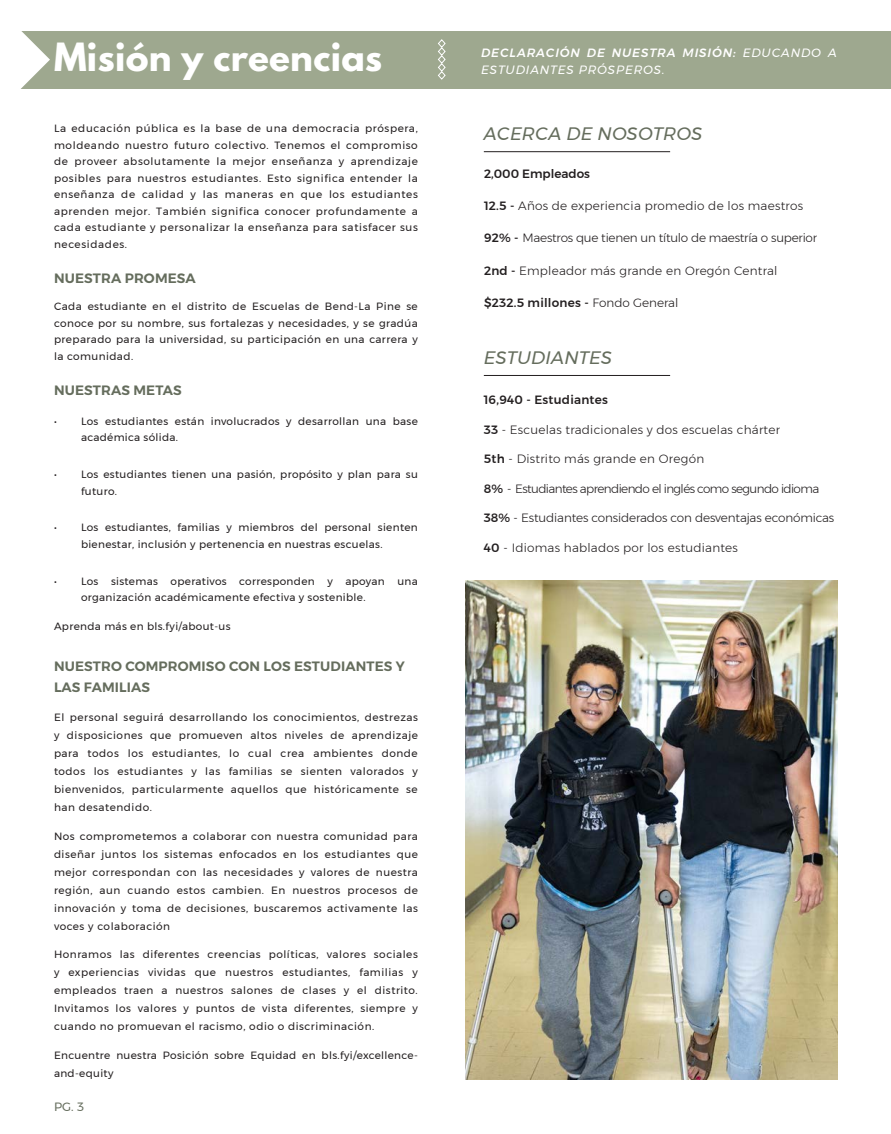
<style>
.page{position:relative;width:891px;height:1134px;background:#fff}
.page>*{position:absolute;margin:0;border:0;box-sizing:border-box;transform-origin:0 0}
.t1{font:700 34.5px "League Spartan";letter-spacing:.01em;color:#fff}
.t2{font:italic 18px "Montserrat";letter-spacing:.01em;color:#656d5d}
.t3{font:600 13.5px/21px "Montserrat";letter-spacing:.01em;color:#656d5d}
.Basic_2020{font:300 12px "Montserrat";letter-spacing:.02em;color:#231f20}
.t4{font:italic 12px/16.5px "Montserrat";letter-spacing:.07em;color:#fff}
.Basic_2020-2{font:300 12px "Montserrat";letter-spacing:-.01em;color:#231f20}
.Basic_2020-3{font:300 12px "Montserrat";letter-spacing:-.05em;color:#231f20}
.Basic_2020-4{font:300 12px "Montserrat";letter-spacing:-.02em;color:#231f20}
.Basic_2020-5{font:500 12px "Montserrat";letter-spacing:.02em;color:#231f20}
.Basic_2020-6{font:500 12px "Montserrat";color:#231f20}
.CAl_Page{font:12px "Montserrat";color:#656d5d}
.Basic_2020_2{font:10.5px/18px "Montserrat";letter-spacing:.03em;color:#231f20;text-align:justify}
.s1{font-weight:500}
.s2{font-weight:300}
</style>
<div class="page">
<svg style="left:852px;top:88px;width:39px;height:1px"></svg>
<div style="left:4px;top:31px;width:887px;height:57px;background:#9ea88f"></div>
<svg style="left:438px;top:39px;width:8px;height:41px"></svg>
<svg style="left:15px;top:31px;width:35px;height:58px"></svg>
<div style="left:0;top:31px;width:15px;height:58px;background:#fff"></div>
<hr style="left:484px;top:151px;width:186px;height:1px;background:#231f20">
<hr style="left:484px;top:375px;width:186px;height:1px;background:#231f20">
<img style="left:466px;top:580px;width:371px;height:500px">
<p class="t1" style="left:54px;top:30px;width:330px">Misión y creencias</p>
<p class="t4" style="left:481px;top:44px;width:357px"><span class="s1">DECLARACIÓN DE NUESTRA MISIÓN:</span> EDUCANDO A<br>ESTUDIANTES PRÓSPEROS.</p>
<p class="Basic_2020_2" style="left:54px;top:120px;width:365px;line-height:16.5px">La educación pública es la base de una democracia próspera, moldeando nuestro futuro colectivo. Tenemos el compromiso de proveer absolutamente la mejor enseñanza y aprendizaje posibles para nuestros estudiantes. Esto significa entender la enseñanza de calidad y las maneras en que los estudiantes aprenden mejor. También significa conocer profundamente a cada estudiante y personalizar la enseñanza para satisfacer sus necesidades.</p>
<p class="t3" style="left:54px;top:268px;width:143px">NUESTRA PROMESA</p>
<p class="Basic_2020_2" style="left:54px;top:298px;width:365px;line-height:16.5px">Cada estudiante en el distrito de Escuelas de Bend-La Pine se conoce por su nombre, sus fortalezas y necesidades, y se gradúa preparado para la universidad, su participación en una carrera y la comunidad.</p>
<p class="t3" style="left:54px;top:380px;width:129px">NUESTRAS METAS</p>
<p class="Basic_2020_2" style="left:81px;top:413px;width:338px;line-height:16.5px;text-indent:-27px">• Los estudiantes están involucrados y desarrollan una base académica sólida.</p>
<p class="Basic_2020_2" style="left:81px;top:466px;width:338px;line-height:16.5px;text-indent:-27px">• Los estudiantes tienen una pasión, propósito y plan para su futuro.</p>
<p class="Basic_2020_2" style="left:81px;top:519px;width:338px;line-height:16.5px;text-indent:-27px">• Los estudiantes, familias y miembros del personal sienten bienestar, inclusión y pertenencia en nuestras escuelas.</p>
<p class="Basic_2020_2" style="left:81px;top:573px;width:338px;line-height:16.5px;text-indent:-27px">• Los sistemas operativos corresponden y apoyan una organización académicamente efectiva y sostenible.</p>
<p class="Basic_2020_2" style="left:54px;top:617px;width:178px">Aprenda más en bls.fyi/about-us</p>
<p class="t3" style="left:54px;top:656px;width:352px">NUESTRO COMPROMISO CON LOS ESTUDIANTES Y<br>LAS FAMILIAS</p>
<p class="Basic_2020_2" style="left:54px;top:708px;width:365px">El personal seguirá desarrollando los conocimientos, destrezas y disposiciones que promueven altos niveles de aprendizaje para todos los estudiantes, lo cual crea ambientes donde todos los estudiantes y las familias se sienten valorados y bienvenidos, particularmente aquellos que históricamente se han desatendido.</p>
<p class="Basic_2020_2" style="left:54px;top:827px;width:365px">Nos comprometemos a colaborar con nuestra comunidad para diseñar juntos los sistemas enfocados en los estudiantes que mejor correspondan con las necesidades y valores de nuestra región, aun cuando estos cambien. En nuestros procesos de innovación y toma de decisiones, buscaremos activamente las voces y colaboración</p>
<p class="Basic_2020_2" style="left:54px;top:945px;width:365px">Honramos las diferentes creencias políticas, valores sociales y experiencias vividas que nuestros estudiantes, familias y empleados traen a nuestros salones de clases y el distrito.<br>Invitamos los valores y puntos de vista diferentes, siempre y cuando no promuevan el racismo, odio o discriminación.</p>
<p class="Basic_2020_2" style="left:54px;top:1046px;width:365px">Encuentre nuestra Posición sobre Equidad en bls.fyi/excellence&shy;and-equity</p>
<p class="CAl_Page" style="left:54px;top:1098px;width:32px">PG. 3</p>
<p class="t2" style="left:484px;top:120px;width:220px">ACERCA DE NOSOTROS</p>
<p class="Basic_2020-6" style="left:484px;top:164px;width:108px">2,000 Empleados</p>
<p class="Basic_2020" style="left:484px;top:197px;width:321px"><span class="s1">12.5 -</span> Años de experiencia promedio de los maestros</p>
<p class="Basic_2020-4" style="left:484px;top:229px;width:335px"><span class="s1">92% -</span> Maestros que tienen un título de maestría o superior</p>
<p class="Basic_2020" style="left:484px;top:261px;width:295px"><span class="s1">2nd -</span> Empleador más grande en Oregón Central</p>
<p class="Basic_2020-5" style="left:484px;top:293px;width:196px">$232.5 millones - <span class="s2">Fondo General</span></p>
<p class="t2" style="left:484px;top:344px;width:130px">ESTUDIANTES</p>
<p class="Basic_2020-5" style="left:484px;top:391px;width:126px">16,940 - Estudiantes</p>
<p class="Basic_2020" style="left:484px;top:421px;width:298px"><span class="s1">33</span> - Escuelas tradicionales y dos escuelas chárter</p>
<p class="Basic_2020" style="left:484px;top:450px;width:222px"><span class="s1">5th</span> - Distrito más grande en Oregón</p>
<p class="Basic_2020-3" style="left:484px;top:480px;width:337px"><span class="s1">8%</span> - Estudiantes aprendiendo el inglés como segundo idioma</p>
<p class="Basic_2020-2" style="left:484px;top:509px;width:352px"><span class="s1">38%</span> - Estudiantes considerados con desventajas económicas</p>
<p class="Basic_2020" style="left:484px;top:539px;width:256px"><span class="s1">40</span> - Idiomas hablados por los estudiantes</p>
</div>
